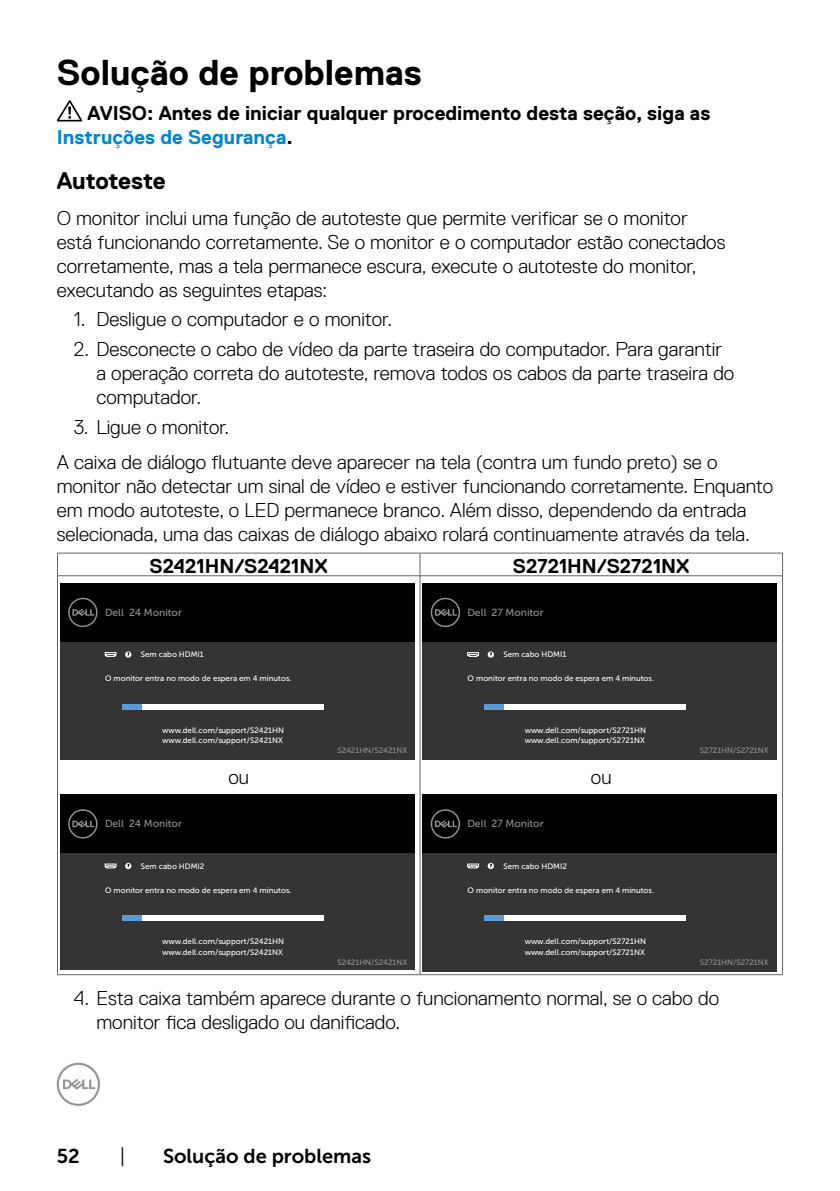
<style>
.page{position:relative;width:840px;height:1191px;background:#fff}
.page>*{position:absolute;margin:0;border:0;box-sizing:border-box;transform-origin:0 0}
.t1{font:700 36px "Dell Replica";color:#000}
.t2{font:700 24px "Dell Replica";letter-spacing:-.01em;color:#000}
.t3{font:300 20px/24px "Dell Replica";color:#000}
.t4{font:700 20px/24px "Dell Replica";color:#000}
.t5{font:20px "Museo Sans For Dell 700";color:#000}
.t6{font:20px "Museo Sans For Dell 300";color:#000}
.t7{font:10.2px "Museo Sans For Dell 500";color:#939393}
.t8{font:7.8px/10.2px "Museo Sans For Dell 500";color:#fff}
.t9{font:7.8px "Museo Sans For Dell 500";color:#939393}
.s1{color:#0087cb}
</style>
<div class="page">
<svg style="left:57px;top:1062px;width:43px;height:44px"></svg>
<svg style="left:57px;top:100px;width:25px;height:21px"></svg>
<hr style="left:57px;top:553px;width:363px;height:1px;background:#626466">
<svg style="left:57px;top:553px;width:1px;height:22px"></svg>
<hr style="left:420px;top:553px;width:362px;height:1px;background:#626466">
<svg style="left:419px;top:553px;width:1px;height:22px"></svg>
<hr style="left:57px;top:575px;width:363px;height:1px;background:#626466">
<hr style="left:57px;top:576px;width:1px;height:398px;background:#626466">
<hr style="left:419px;top:575px;width:363px;height:1px;background:#626466">
<hr style="left:419px;top:576px;width:1px;height:398px;background:#626466">
<hr style="left:781px;top:576px;width:1px;height:398px;background:#626466">
<hr style="left:57px;top:974px;width:363px;height:1px;background:#626466">
<hr style="left:420px;top:974px;width:362px;height:1px;background:#626466">
<div style="left:60px;top:641px;width:354px;height:119px;background:#343435"></div>
<div style="left:122px;top:704px;width:201px;height:5px;background:#fff"></div>
<div style="left:122px;top:704px;width:19px;height:5px;background:#5b9bd5"></div>
<div style="left:60px;top:583px;width:354px;height:58px;background:#000"></div>
<svg style="left:68px;top:598px;width:29px;height:29px"></svg>
<svg style="left:105px;top:652px;width:11px;height:5px"></svg>
<svg style="left:125px;top:651px;width:6px;height:6px"></svg>
<div style="left:60px;top:853px;width:354px;height:116px;background:#343435"></div>
<div style="left:122px;top:915px;width:201px;height:6px;background:#fff"></div>
<div style="left:122px;top:915px;width:19px;height:6px;background:#5b9bd5"></div>
<div style="left:60px;top:795px;width:354px;height:58px;background:#000"></div>
<svg style="left:68px;top:809px;width:29px;height:29px"></svg>
<svg style="left:105px;top:863px;width:11px;height:5px"></svg>
<svg style="left:125px;top:863px;width:6px;height:6px"></svg>
<div style="left:422px;top:641px;width:354px;height:119px;background:#343435"></div>
<div style="left:484px;top:704px;width:201px;height:5px;background:#fff"></div>
<div style="left:484px;top:704px;width:19px;height:5px;background:#5b9bd5"></div>
<div style="left:422px;top:583px;width:354px;height:58px;background:#000"></div>
<svg style="left:430px;top:598px;width:30px;height:29px"></svg>
<svg style="left:467px;top:652px;width:11px;height:5px"></svg>
<svg style="left:487px;top:651px;width:6px;height:6px"></svg>
<div style="left:422px;top:853px;width:354px;height:118px;background:#343435"></div>
<div style="left:484px;top:915px;width:201px;height:6px;background:#fff"></div>
<div style="left:484px;top:915px;width:19px;height:6px;background:#5b9bd5"></div>
<div style="left:422px;top:795px;width:354px;height:58px;background:#000"></div>
<svg style="left:430px;top:809px;width:30px;height:29px"></svg>
<svg style="left:467px;top:863px;width:11px;height:5px"></svg>
<svg style="left:487px;top:863px;width:6px;height:6px"></svg>
<h1 class="t1" style="left:57px;top:52px;width:366px">Solução de problemas</h1>
<p class="t4" style="left:57px;top:101px;width:654px;text-indent:31px">AVISO: Antes de iniciar qualquer procedimento desta seção, siga as<br><span class="s1">Instruções de Segurança</span>.</p>
<p class="t2" style="left:57px;top:168px;width:110px">Autoteste</p>
<p class="t3" style="left:57px;top:206px;width:669px">O monitor inclui uma função de autoteste que permite verificar se o monitor está funcionando corretamente. Se o monitor e o computador estão conectados corretamente, mas a tela permanece escura, execute o autoteste do monitor, executando as seguintes etapas:</p>
<p class="t3" style="left:74px;top:307px;width:320px">1. Desligue o computador e o monitor.</p>
<p class="t3" style="left:96px;top:337px;width:639px;text-indent:-23px">2. Desconecte o cabo de vídeo da parte traseira do computador. Para garantir a operação correta do autoteste, remova todos os cabos da parte traseira do computador.</p>
<p class="t3" style="left:57px;top:409px;width:661px;line-height:35.4px;text-indent:17px">3. Ligue o monitor.<br>A caixa de diálogo flutuante deve aparecer na tela (contra um fundo preto) se o</p>
<p class="t3" style="left:57px;top:474px;width:717px">monitor não detectar um sinal de vídeo e estiver funcionando corretamente. Enquanto em modo autoteste, o LED permanece branco. Além disso, dependendo da entrada selecionada, uma das caixas de diálogo abaixo rolará continuamente através da tela.</p>
<p class="t4" style="left:149px;top:554px;width:180px">S2421HN/S2421NX</p>
<p class="t4" style="left:512px;top:554px;width:178px">S2721HN/S2721NX</p>
<p class="t7" style="left:105px;top:606px;width:78px">Dell 24 Monitor</p>
<p class="t8" style="left:141px;top:649px;width:64px">Sem cabo HDMI1</p>
<p class="t7" style="left:467px;top:606px;width:77px">Dell 27 Monitor</p>
<p class="t8" style="left:503px;top:649px;width:64px">Sem cabo HDMI1</p>
<p class="t8" style="left:105px;top:673px;width:188px">O monitor entra no modo de espera em 4 minutos.</p>
<p class="t8" style="left:467px;top:673px;width:188px">O monitor entra no modo de espera em 4 minutos.</p>
<p class="t8" style="left:162px;top:725px;width:123px">www.dell.com/support/S2421HN www.dell.com/support/S2421NX</p>
<p class="t8" style="left:524px;top:725px;width:123px">www.dell.com/support/S2721HN www.dell.com/support/S2721NX</p>
<p class="t9" style="left:337px;top:746px;width:71px">S2421HN/S2421NX</p>
<p class="t9" style="left:699px;top:746px;width:70px">S2721HN/S2721NX</p>
<p class="t3" style="left:228px;top:765px;width:22px">ou</p>
<p class="t3" style="left:590px;top:765px;width:22px">ou</p>
<p class="t7" style="left:105px;top:818px;width:78px">Dell 24 Monitor</p>
<p class="t8" style="left:141px;top:860px;width:65px">Sem cabo HDMI2</p>
<p class="t7" style="left:467px;top:818px;width:77px">Dell 27 Monitor</p>
<p class="t8" style="left:503px;top:860px;width:65px">Sem cabo HDMI2</p>
<p class="t8" style="left:105px;top:885px;width:188px">O monitor entra no modo de espera em 4 minutos.</p>
<p class="t8" style="left:467px;top:885px;width:188px">O monitor entra no modo de espera em 4 minutos.</p>
<p class="t8" style="left:162px;top:936px;width:123px">www.dell.com/support/S2421HN www.dell.com/support/S2421NX</p>
<p class="t8" style="left:524px;top:936px;width:123px">www.dell.com/support/S2721HN www.dell.com/support/S2721NX</p>
<p class="t9" style="left:699px;top:957px;width:70px">S2721HN/S2721NX</p>
<p class="t3" style="left:96px;top:986px;width:624px;text-indent:-23px">4. Esta caixa também aparece durante o funcionamento normal, se o cabo do monitor fica desligado ou danificado.</p>
<p class="t9" style="left:337px;top:957px;width:71px">S2421HN/S2421NX</p>
<p class="t5" style="left:57px;top:1144px;width:24px">52</p>
<p class="t6" style="left:120px;top:1145px;width:7px">|</p>
<p class="t5" style="left:163px;top:1144px;width:210px">Solução de problemas</p>
</div>
